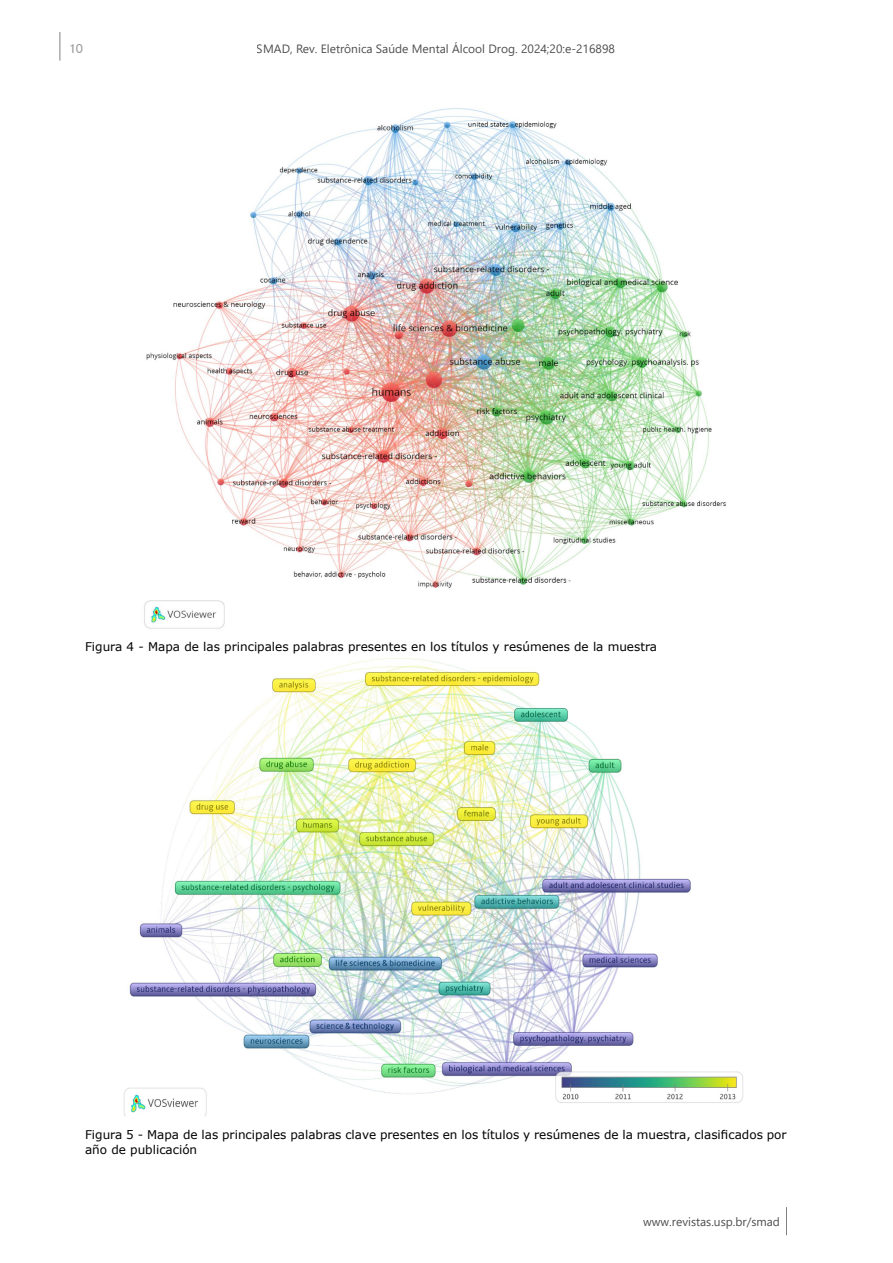
<style>
.page{position:relative;width:893px;height:1263px;background:#fff}
.page>*{position:absolute;margin:0;border:0;box-sizing:border-box;transform-origin:0 0}
.t1{font:13.5px "Geneva Normal";color:#706f6f}
.t2{font:12px/15px "Verdana";color:#000}
.t3{font:12px "Segoe UI";color:#000}
</style>
<div class="page">
<svg style="left:786px;top:1207px;width:1px;height:28px"></svg>
<svg style="left:60px;top:32px;width:1px;height:29px"></svg>
<img style="left:144px;top:108px;width:582px;height:521px">
<img style="left:124px;top:658px;width:619px;height:459px">
<p class="t1" style="left:68px;top:42px;width:17px">10</p>
<p class="t3" style="left:257px;top:38px;width:360px">SMAD, Rev. Eletrônica Saúde Mental Álcool Drog. 2024;20:e-216898</p>
<p class="t2" style="left:85px;top:639px;width:574px">Figura 4 - Mapa de las principales palabras presentes en los títulos y resúmenes de la muestra</p>
<p class="t2" style="left:85px;top:1127px;width:703px">Figura 5 - Mapa de las principales palabras clave presentes en los títulos y resúmenes de la muestra, clasificados por año de publicación</p>
<p class="t3" style="left:643px;top:1210px;width:138px">www.revistas.usp.br/smad</p>
</div>
